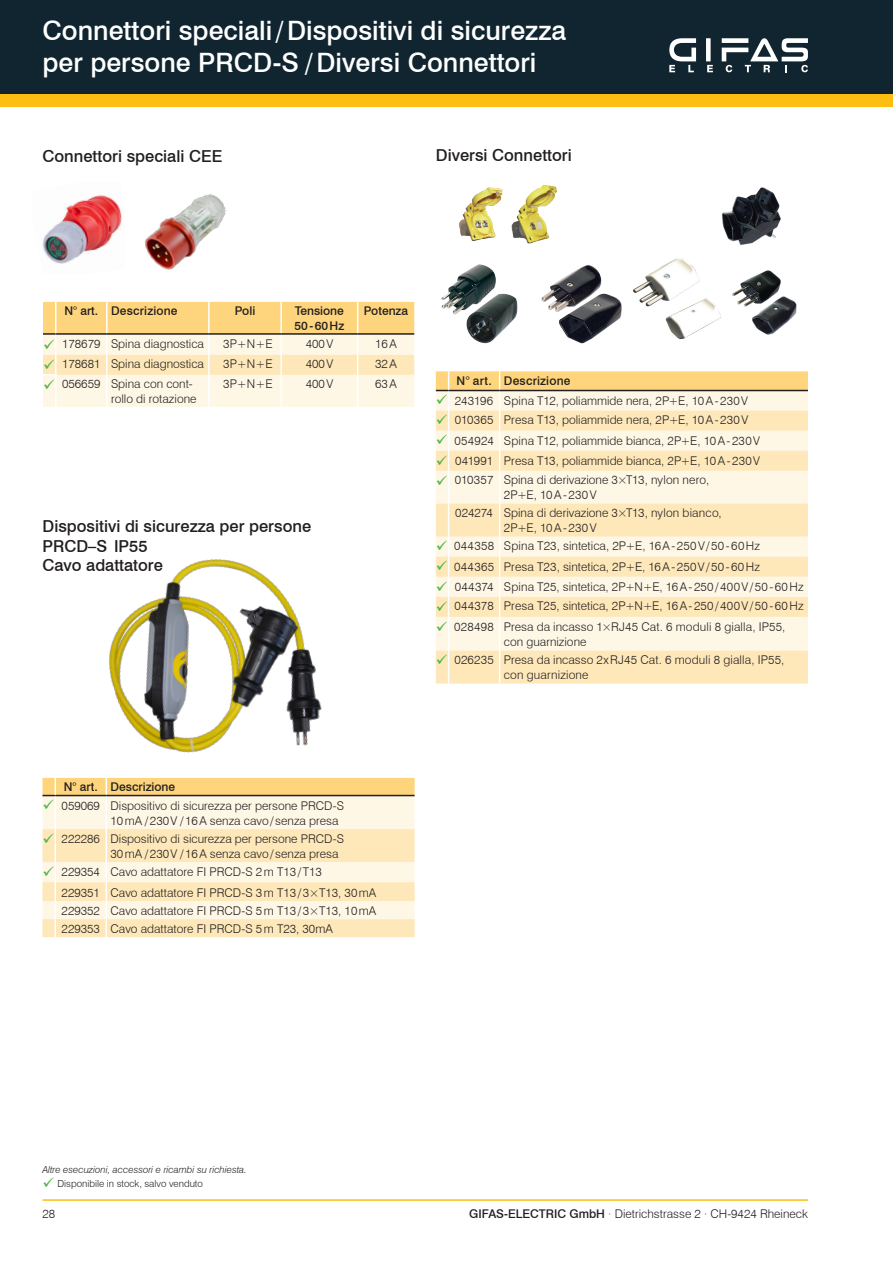
<style>
.page{position:relative;width:893px;height:1263px;background:#fff}
.page>*{position:absolute;margin:0;border:0;box-sizing:border-box;transform-origin:0 0}
.t1{font:500 26.7px/32.4px "Swiss 721 BT";color:#fff}
.t2{font:500 16.5px/19.8px "Swiss 721 BT";color:#231f20}
.t3{font:300 12px/15px "Swiss 721 BT";color:#231f20}
.t4{font:500 12px/14.4px "Swiss 721 BT";color:#231f20}
.t5{font:italic 300 9.75px "Swiss 721 BT";color:#231f20}
.t6{font:300 9.75px "Swiss 721 BT";color:#231f20}
.s1{color:#4bb547}
.s2{font-weight:500}
</style>
<div class="page">
<div style="left:0;top:89px;width:893px;height:17px;background:#fdbe12"></div>
<div style="left:0;top:0;width:893px;height:94px;background:#112530"></div>
<hr style="left:43px;top:1199px;width:765px;height:2px;background:#fdbe12">
<div style="left:706px;top:38px;width:5px;height:23px;background:#fff"></div>
<svg style="left:669px;top:38px;width:27px;height:34px"></svg>
<svg style="left:707px;top:65px;width:6px;height:7px"></svg>
<svg style="left:722px;top:38px;width:86px;height:34px"></svg>
<img style="left:144px;top:194px;width:83px;height:76px">
<img style="left:77px;top:559px;width:269px;height:219px">
<img style="left:441px;top:185px;width:356px;height:159px">
<div style="left:584px;top:174px;width:81px;height:85px;background:#fff"></div>
<img style="left:42px;top:195px;width:80px;height:69px">
<div style="left:43px;top:796px;width:372px;height:33px;background:#fef7e6"></div>
<hr style="left:106px;top:796px;width:1px;height:33px;background:#fff">
<hr style="left:55px;top:796px;width:1px;height:33px;background:#fff">
<svg style="left:43px;top:829px;width:372px;height:108px;background:#feedca"></svg>
<svg style="left:43px;top:778px;width:372px;height:18px;background:#efc976"></svg>
<svg style="left:436px;top:471px;width:372px;height:213px;background:#feefd0"></svg>
<hr style="left:499px;top:471px;width:1px;height:33px;background:#fff">
<hr style="left:499px;top:504px;width:1px;height:33px;background:#fff">
<svg style="left:499px;top:537px;width:1px;height:80px"></svg>
<hr style="left:499px;top:617px;width:1px;height:34px;background:#fff">
<hr style="left:499px;top:651px;width:1px;height:33px;background:#fff">
<hr style="left:448px;top:471px;width:1px;height:33px;background:#fff">
<hr style="left:448px;top:504px;width:1px;height:33px;background:#fff">
<svg style="left:448px;top:537px;width:1px;height:80px"></svg>
<hr style="left:448px;top:617px;width:1px;height:34px;background:#fff">
<hr style="left:448px;top:651px;width:1px;height:33px;background:#fff">
<svg style="left:436px;top:371px;width:372px;height:100px;background:#fae7bf"></svg>
<svg style="left:43px;top:302px;width:371px;height:105px;background:#fde9be"></svg>
<hr style="left:55px;top:375px;width:2px;height:32px;background:#fff">
<hr style="left:357px;top:375px;width:1px;height:32px;background:#fff">
<hr style="left:56px;top:333px;width:51px;height:2px;background:#231f20">
<hr style="left:107px;top:333px;width:102px;height:2px;background:#231f20">
<hr style="left:209px;top:333px;width:72px;height:2px;background:#231f20">
<hr style="left:281px;top:333px;width:77px;height:2px;background:#231f20">
<hr style="left:358px;top:333px;width:56px;height:2px;background:#231f20">
<hr style="left:55px;top:302px;width:2px;height:31px;background:#fff">
<h1 class="t1" style="left:43px;top:14px;width:525px">Connettori speciali/Dispositivi di sicurezza per persone PRCD-S /Diversi Connettori</h1>
<h2 class="t2" style="left:43px;top:146px;width:181px">Connettori speciali CEE</h2>
<h2 class="t2" style="left:436px;top:145px;width:137px">Diversi Connettori</h2>
<p class="t4" style="left:64px;top:304px;width:115px">N° art. Descrizione</p>
<p class="t4" style="left:235px;top:304px;width:22px">Poli</p>
<p class="t4" style="left:295px;top:304px;width:51px">Tensione<br>50-60Hz</p>
<p class="t4" style="left:364px;top:304px;width:46px">Potenza</p>
<p class="t3" style="left:43px;top:336px;width:162px"><span class="s1">✓</span> 178679 Spina diagnostica</p>
<p class="t3" style="left:223px;top:336px;width:51px">3P+N+E</p>
<p class="t3" style="left:306px;top:336px;width:29px">400V</p>
<p class="t3" style="left:375px;top:336px;width:23px">16A</p>
<p class="t3" style="left:43px;top:356px;width:162px"><span class="s1">✓</span> 178681 Spina diagnostica</p>
<p class="t3" style="left:223px;top:356px;width:51px">3P+N+E</p>
<p class="t3" style="left:306px;top:356px;width:29px">400V</p>
<p class="t3" style="left:375px;top:356px;width:23px">32A</p>
<p class="t3" style="left:111px;top:377px;width:87px;line-height:14.4px;text-indent:-68px"><span class="s1">✓</span> 056659 Spina con cont&shy;rollo di rotazione</p>
<p class="t3" style="left:223px;top:376px;width:51px">3P+N+E</p>
<p class="t3" style="left:306px;top:376px;width:29px">400V</p>
<p class="t3" style="left:375px;top:376px;width:23px">63A</p>
<h2 class="t2" style="left:43px;top:516px;width:270px">Dispositivi di sicurezza per persone<br>PRCD–S IP55<br>Cavo adattatore</h2>
<p class="t4" style="left:456px;top:373px;width:115px">N° art. Descrizione</p>
<p class="t3" style="left:436px;top:393px;width:314px"><span class="s1">✓</span> 243196 Spina T12, poliammide nera, 2P+E, 10A-230V</p>
<p class="t3" style="left:436px;top:412px;width:314px"><span class="s1">✓</span> 010365 Presa T13, poliammide nera, 2P+E, 10A-230V</p>
<p class="t3" style="left:436px;top:433px;width:326px"><span class="s1">✓</span> 054924 Spina T12, poliammide bianca, 2P+E, 10A-230V</p>
<p class="t3" style="left:436px;top:453px;width:326px"><span class="s1">✓</span> 041991 Presa T13, poliammide bianca, 2P+E, 10A-230V</p>
<p class="t3" style="left:504px;top:472px;width:207px;text-indent:-68px"><span class="s1">✓</span> 010357 Spina di derivazione 3×T13, nylon nero,<br>2P+E, 10A-230V</p>
<p class="t3" style="left:504px;top:505px;width:219px;text-indent:-49px">024274 Spina di derivazione 3×T13, nylon bianco,<br>2P+E, 10A-230V</p>
<p class="t3" style="left:436px;top:538px;width:326px"><span class="s1">✓</span> 044358 Spina T23, sintetica, 2P+E, 16A-250V/50-60Hz</p>
<p class="t3" style="left:436px;top:559px;width:326px"><span class="s1">✓</span> 044365 Presa T23, sintetica, 2P+E, 16A-250V/50-60Hz</p>
<p class="t3" style="left:436px;top:579px;width:369px"><span class="s1">✓</span> 044374 Spina T25, sintetica, 2P+N+E, 16A-250/400V/50-60Hz</p>
<p class="t3" style="left:436px;top:598px;width:369px"><span class="s1">✓</span> 044378 Presa T25, sintetica, 2P+N+E, 16A-250/400V/50-60Hz</p>
<p class="t3" style="left:504px;top:619px;width:283px;text-indent:-68px"><span class="s1">✓</span> 028498 Presa da incasso 1×RJ45 Cat. 6 moduli 8 gialla, IP55, con guarnizione</p>
<p class="t3" style="left:504px;top:652px;width:282px;text-indent:-68px"><span class="s1">✓</span> 026235 Presa da incasso 2xRJ45 Cat. 6 moduli 8 gialla, IP55, con guarnizione</p>
<p class="t4" style="left:64px;top:780px;width:113px">N° art. Descrizione</p>
<p class="t3" style="left:111px;top:798px;width:235px;text-indent:-68px"><span class="s1">✓</span> 059069 Dispositivo di sicurezza per persone PRCD-S<br>10mA /230V /16A senza cavo/ senza presa</p>
<p class="t3" style="left:111px;top:831px;width:235px;text-indent:-68px"><span class="s1">✓</span> 222286 Dispositivo di sicurezza per persone PRCD-S<br>30mA /230V /16A senza cavo/ senza presa</p>
<p class="t3" style="left:62px;top:861px;width:316px;line-height:21px;text-indent:-19px"><span class="s1">✓</span> 229354 Cavo adattatore FI PRCD-S 2m T13/T13<br>229351 Cavo adattatore FI PRCD-S 3m T13/3×T13, 30mA</p>
<p class="t3" style="left:62px;top:901px;width:316px;line-height:18px">229352 Cavo adattatore FI PRCD-S 5m T13/3×T13, 10mA<br>229353 Cavo adattatore FI PRCD-S 5m T23, 30mA</p>
<p class="t5" style="left:43px;top:1163px;width:206px">Altre esecuzioni, accessori e ricambi su richiesta.</p>
<p class="t6" style="left:43px;top:1177px;width:162px"><span class="s1">✓</span> Disponibile in stock, salvo venduto</p>
<p class="t3" style="left:43px;top:1206px;width:14px">28</p>
<p class="t3" style="left:469px;top:1206px;width:340px"><span class="s2">GIFAS-ELECTRIC GmbH</span> · Dietrichstrasse 2 · CH-9424 Rheineck</p>
</div>
